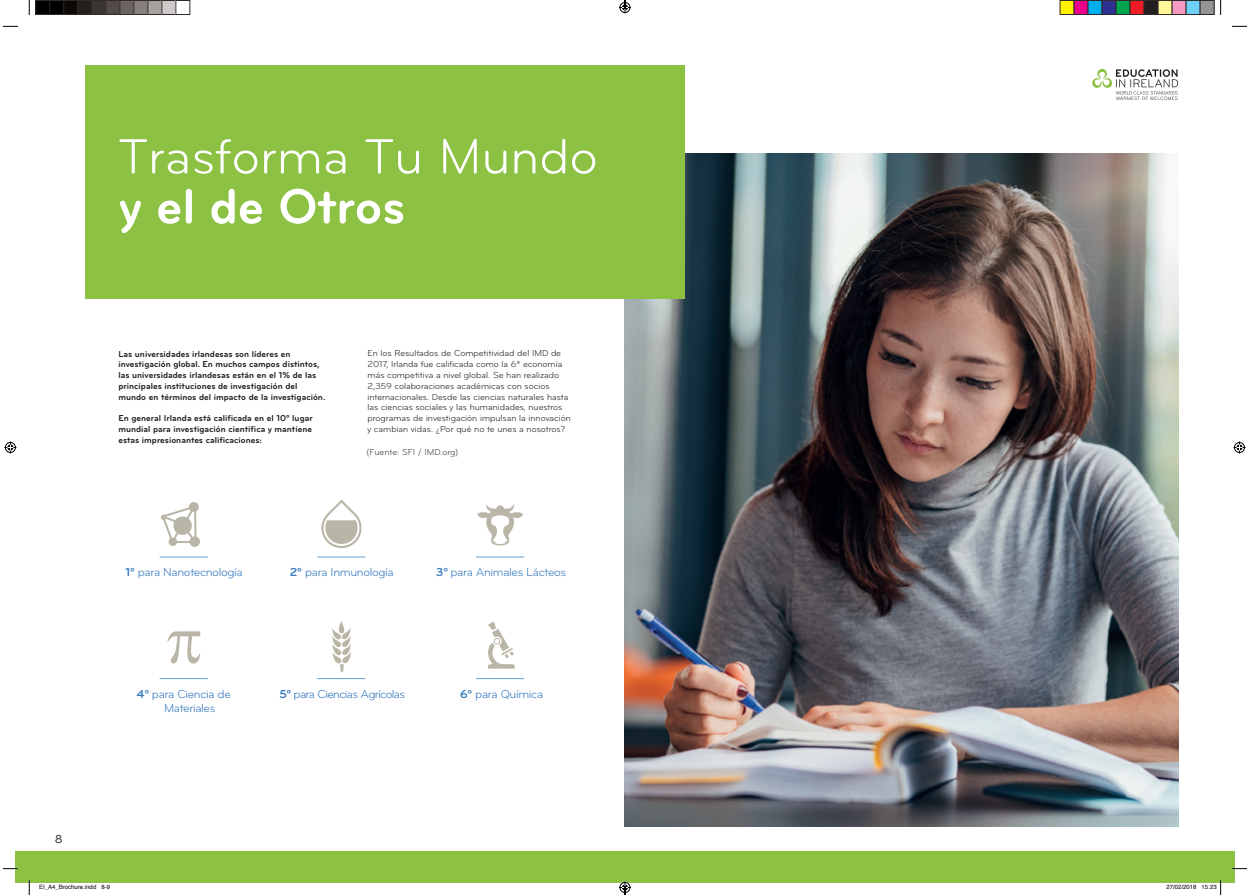
<style>
.page{position:relative;width:1247px;height:895px;background:#fff}
.page>*{position:absolute;margin:0;border:0;box-sizing:border-box;transform-origin:0 0}
.t1{font:51px "Bryant Pro";color:#fff}
.t2{font:700 51px "Bryant Pro";letter-spacing:-.01em;color:#fff}
.t3{font:12px/14.4px "Bryant Pro";letter-spacing:-.025em;color:#397bbf}
.t4{font:12px "Bryant Pro";letter-spacing:-.05em;color:#397bbf}
.t5{font:500 12px "Bryant Pro";color:#3e3e3f}
.t6{font:9px/10.8px "Bryant Pro";color:#231f20}
.t7{font:700 9px/10.8px "Bryant Pro";color:#231f20}
.t8{font:9px "Bryant Pro";color:#3e3e3f}
.t9{font:6px "Helvetica";color:#000}
.s1{font-weight:700}
</style>
<div class="page">
<img style="left:625px;top:154px;width:552px;height:672px">
<div style="left:85px;top:65px;width:599px;height:233px;background:#8cc144"></div>
<hr style="left:160px;top:556px;width:48px;height:1px;background:#669dd1">
<hr style="left:317px;top:556px;width:48px;height:1px;background:#669dd1">
<hr style="left:476px;top:556px;width:48px;height:1px;background:#669dd1">
<hr style="left:160px;top:678px;width:48px;height:1px;background:#669dd1">
<hr style="left:317px;top:678px;width:48px;height:1px;background:#669dd1">
<hr style="left:476px;top:678px;width:48px;height:1px;background:#669dd1">
<svg style="left:161px;top:502px;width:39px;height:45px"></svg>
<svg style="left:488px;top:621px;width:26px;height:47px"></svg>
<svg style="left:321px;top:499px;width:41px;height:49px"></svg>
<svg style="left:477px;top:504px;width:46px;height:41px"></svg>
<svg style="left:167px;top:631px;width:33px;height:33px"></svg>
<svg style="left:332px;top:621px;width:19px;height:51px"></svg>
<svg style="left:1092px;top:69px;width:85px;height:31px"></svg>
<div style="left:15px;top:851px;width:1219px;height:31px;background:#8cc144"></div>
<svg style="left:3px;top:26px;width:15px;height:1px"></svg>
<svg style="left:1232px;top:26px;width:14px;height:1px"></svg>
<svg style="left:3px;top:868px;width:15px;height:1px"></svg>
<svg style="left:1232px;top:868px;width:14px;height:1px"></svg>
<svg style="left:29px;top:0;width:1px;height:15px"></svg>
<svg style="left:29px;top:880px;width:1px;height:15px"></svg>
<svg style="left:1220px;top:0;width:1px;height:15px"></svg>
<svg style="left:4px;top:441px;width:12px;height:12px"></svg>
<svg style="left:1233px;top:441px;width:12px;height:12px"></svg>
<div style="left:36px;top:0;width:14px;height:14px;background:#000"></div>
<div style="left:35px;top:0;width:15px;height:15px;border:1px solid #302a28"></div>
<div style="left:50px;top:0;width:14px;height:14px;background:#000"></div>
<div style="left:49px;top:0;width:15px;height:15px;border:1px solid #302a28"></div>
<div style="left:64px;top:0;width:14px;height:14px;background:#0c0806"></div>
<div style="left:63px;top:0;width:15px;height:15px;border:1px solid #302a28"></div>
<div style="left:78px;top:0;width:14px;height:14px;background:#241e1b"></div>
<div style="left:77px;top:0;width:15px;height:15px;border:1px solid #302a28"></div>
<div style="left:92px;top:0;width:14px;height:14px;background:#3b3532"></div>
<div style="left:91px;top:0;width:15px;height:15px;border:1px solid #302a28"></div>
<div style="left:106px;top:0;width:14px;height:14px;background:#524a47"></div>
<div style="left:105px;top:0;width:15px;height:15px;border:1px solid #302a28"></div>
<div style="left:120px;top:0;width:14px;height:14px;background:#6b6360"></div>
<div style="left:119px;top:0;width:15px;height:15px;border:1px solid #302a28"></div>
<div style="left:134px;top:0;width:14px;height:14px;background:#867f7c"></div>
<div style="left:133px;top:0;width:15px;height:15px;border:1px solid #302a28"></div>
<div style="left:148px;top:0;width:14px;height:14px;background:#a7a2a0"></div>
<div style="left:147px;top:0;width:15px;height:15px;border:1px solid #302a28"></div>
<div style="left:162px;top:0;width:14px;height:14px;background:#cdc9c8"></div>
<div style="left:161px;top:0;width:15px;height:15px;border:1px solid #302a28"></div>
<div style="left:175px;top:0;width:15px;height:15px;border:1px solid #302a28"></div>
<div style="left:1059px;top:0;width:14px;height:14px;background:#fff101"></div>
<div style="left:1059px;top:0;width:15px;height:15px;border:1px solid #302a28"></div>
<div style="left:1073px;top:0;width:14px;height:14px;background:#ed028c"></div>
<div style="left:1073px;top:0;width:15px;height:15px;border:1px solid #302a28"></div>
<div style="left:1087px;top:0;width:14px;height:14px;background:#00aeef"></div>
<div style="left:1087px;top:0;width:15px;height:15px;border:1px solid #302a28"></div>
<div style="left:1101px;top:0;width:14px;height:14px;background:#2e3092"></div>
<div style="left:1101px;top:0;width:15px;height:15px;border:1px solid #302a28"></div>
<div style="left:1115px;top:0;width:14px;height:14px;background:#00a54f"></div>
<div style="left:1115px;top:0;width:15px;height:15px;border:1px solid #302a28"></div>
<div style="left:1129px;top:0;width:14px;height:14px;background:#ee1d23"></div>
<div style="left:1129px;top:0;width:15px;height:15px;border:1px solid #302a28"></div>
<div style="left:1143px;top:0;width:14px;height:14px;background:#231f20"></div>
<div style="left:1143px;top:0;width:15px;height:15px;border:1px solid #302a28"></div>
<div style="left:1157px;top:0;width:14px;height:14px;background:#fff79a"></div>
<div style="left:1157px;top:0;width:15px;height:15px;border:1px solid #302a28"></div>
<div style="left:1171px;top:0;width:14px;height:14px;background:#f499c2"></div>
<div style="left:1171px;top:0;width:15px;height:15px;border:1px solid #302a28"></div>
<div style="left:1185px;top:0;width:14px;height:14px;background:#6bcff6"></div>
<div style="left:1185px;top:0;width:15px;height:15px;border:1px solid #302a28"></div>
<div style="left:1199px;top:0;width:14px;height:14px;background:#939598"></div>
<div style="left:1199px;top:0;width:15px;height:15px;border:1px solid #302a28"></div>
<svg style="left:1166px;top:880px;width:55px;height:15px"></svg>
<svg style="left:619px;top:0;width:12px;height:14px"></svg>
<svg style="left:619px;top:881px;width:12px;height:14px"></svg>
<h1 class="t1" style="left:118px;top:126px;width:481px">Trasforma Tu Mundo</h1>
<h1 class="t2" style="left:118px;top:175px;width:288px">y el de Otros</h1>
<p class="t7" style="left:118px;top:348px;width:208px">Las universidades irlandesas son líderes en investigación global. En muchos campos distintos, las universidades irlandesas están en el 1% de las principales instituciones de investigación del mundo en términos del impacto de la investigación.</p>
<p class="t7" style="left:118px;top:413px;width:196px;text-align:justify">En general Irlanda está calificada en el 10º lugar mundial para investigación científica y mantiene estas impresionantes calificaciones:</p>
<p class="t6" style="left:367px;top:348px;width:205px">En los Resultados de Competitividad del IMD de 2017, Irlanda fue calificada como la 6ª economía más competitiva a nivel global. Se han realizado 2,359 colaboraciones académicas con socios internacionales. Desde las ciencias naturales hasta las ciencias sociales y las humanidades, nuestros programas de investigación impulsan la innovación y cambian vidas. ¿Por qué no te unes a nosotros?</p>
<p class="t8" style="left:366px;top:446px;width:93px">(Fuente: SFI / IMD.org)</p>
<h2 class="t5" style="left:55px;top:832px;width:9px">8</h2>
<h2 class="t3" style="left:125px;top:565px;width:119px"><span class="s1">1º</span> para Nanotecnología</h2>
<h2 class="t3" style="left:290px;top:565px;width:105px"><span class="s1">2º</span> para Inmunología</h2>
<h2 class="t3" style="left:436px;top:565px;width:132px"><span class="s1">3º</span> para Animales Lácteos</h2>
<h2 class="t3" style="left:164px;top:686px;width:68px;text-indent:-27px"><span class="s1">4º</span> para Ciencia de<br>Materiales</h2>
<h2 class="t4" style="left:279px;top:686px;width:127px"><span class="s1">5º</span> para Ciencias Agrícolas</h2>
<h2 class="t3" style="left:460px;top:686px;width:85px"><span class="s1">6º</span> para Química</h2>
<p class="t9" style="left:39px;top:882px;width:72px">EI_A4_Brochure.indd 8-9</p>
<p class="t9" style="left:1166px;top:882px;width:52px">27/02/2018 15:23</p>
</div>
